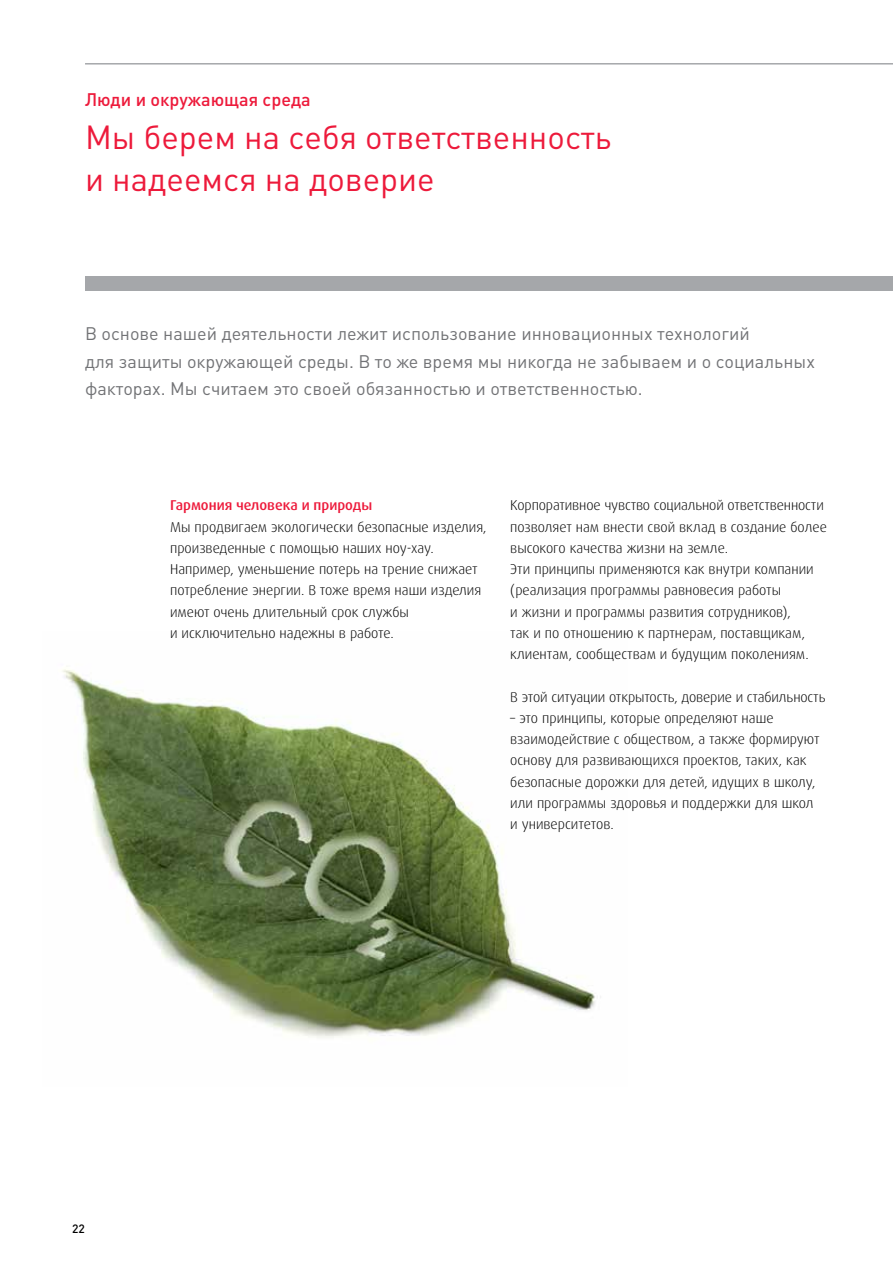
<style>
.page{position:relative;width:893px;height:1263px;background:#fff}
.page>*{position:absolute;margin:0;border:0;box-sizing:border-box;transform-origin:0 0}
.t1{font:33px/42.5px "DIN Pro";color:#ed1a3b}
.t2{font:18px/27.6px "DIN Pro";color:#717275}
.t3{font:500 18px "DIN Pro";color:#ed1a3b}
.t4{font:300 14.25px/21.3px "Dax Pro";color:#000}
.t5{font:500 14.25px "Dax Pro";color:#ed1a3b}
.t6{font:500 12px "DIN Pro";color:#000}
</style>
<div class="page">
<img style="left:62px;top:669px;width:539px;height:369px">
<div style="left:85px;top:276px;width:808px;height:15px;background:#a5a7aa"></div>
<hr style="left:85px;top:63px;width:808px;height:2px;background:#a5a7aa">
<p class="t3" style="left:85px;top:88px;width:227px">Люди и окружающая среда</p>
<h1 class="t1" style="left:85px;top:114px;width:528px">Мы берем на себя ответственность и надеемся на доверие</h1>
<p class="t2" style="left:85px;top:319px;width:731px">В основе нашей деятельности лежит использование инновационных технологий<br>для защиты окружающей среды. В то же время мы никогда не забываем и о социальных факторах. Мы считаем это своей обязанностью и ответственностью.</p>
<p class="t5" style="left:170px;top:496px;width:204px">Гармония человека и природы</p>
<p class="t4" style="left:170px;top:516px;width:318px">Мы продвигаем экологически безопасные изделия, произведенные с помощью наших ноу-хау.<br>Например, уменьшение потерь на трение снижает потребление энергии. В тоже время наши изделия имеют очень длительный срок службы<br>и исключительно надежны в работе.</p>
<p class="t4" style="left:510px;top:495px;width:318px">Корпоративное чувство социальной ответственности позволяет нам внести свой вклад в создание более высокого качества жизни на земле.<br>Эти принципы применяются как внутри компании (реализация программы равновесия работы<br>и жизни и программы развития сотрудников),<br>так и по отношению к партнерам, поставщикам, клиентам, сообществам и будущим поколениям.</p>
<p class="t4" style="left:510px;top:686px;width:317px">В этой ситуации открытость, доверие и стабильность</p>
<p class="t4" style="left:510px;top:707px;width:311px">– это принципы, которые определяют наше взаимодействие с обществом, а также формируют основу для развивающихся проектов, таких, как безопасные дорожки для детей, идущих в школу, или программы здоровья и поддержки для школ и университетов.</p>
<p class="t6" style="left:72px;top:1221px;width:14px">22</p>
</div>
